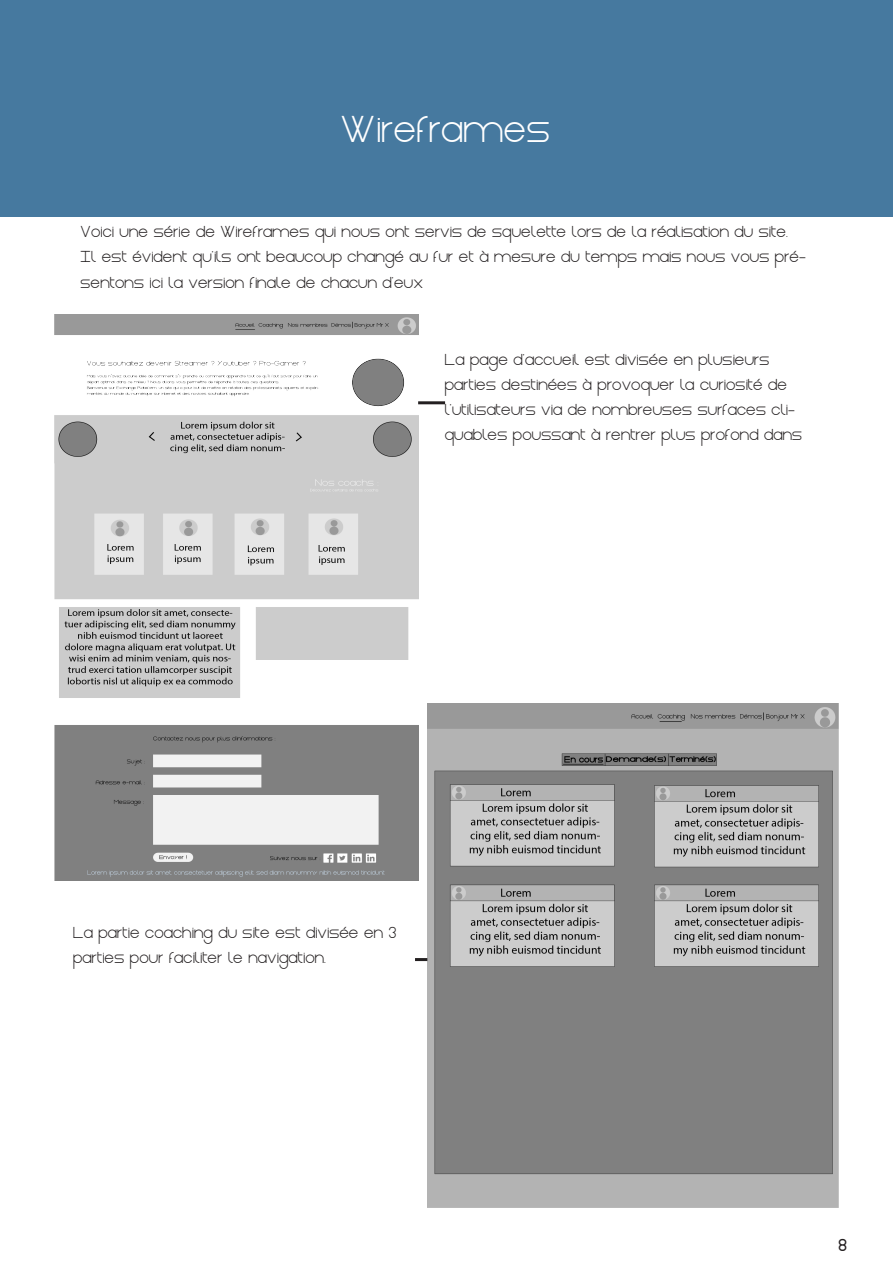
<style>
.page{position:relative;width:893px;height:1263px;background:#fff}
.page>*{position:absolute;margin:0;border:0;box-sizing:border-box;transform-origin:0 0}
.t1{font:49.5px "Gasalt";color:#fff}
.t2{font:900 24px "Gasalt";color:#231f20}
.t3{font:21px/25.2px "Gasalt";color:#231f20}
</style>
<div class="page">
<div style="left:0;top:0;width:893px;height:217px;background:#46799f"></div>
<img style="left:54px;top:314px;width:364px;height:566px">
<img style="left:427px;top:704px;width:411px;height:504px">
<hr style="left:418px;top:401px;width:27px;height:3px;background:#231f20">
<svg style="left:415px;top:958px;width:12px;height:3px"></svg>
<p class="t1" style="left:342px;top:105px;width:211px">Wireframes</p>
<p class="t3" style="left:81px;top:220px;width:727px">Voici une série de Wireframes qui nous ont servis de squelette lors de la réalisation du site.<br>Il est évident qu'ils ont beaucoup changé au fur et à mesure du temps mais nous vous pré&shy;sentons ici la version finale de chacun d'eux</p>
<p class="t3" style="left:445px;top:348px;width:359px">La page d'accueil est divisée en plusieurs parties destinées à provoquer la curiosité de l'utilisateurs via de nombreuses surfaces cli&shy;quables poussant à rentrer plus profond dans</p>
<p class="t3" style="left:73px;top:921px;width:325px">La partie coaching du site est divisée en 3 parties pour faciliter le navigation.</p>
<p class="t2" style="left:839px;top:1234px;width:11px">8</p>
</div>
